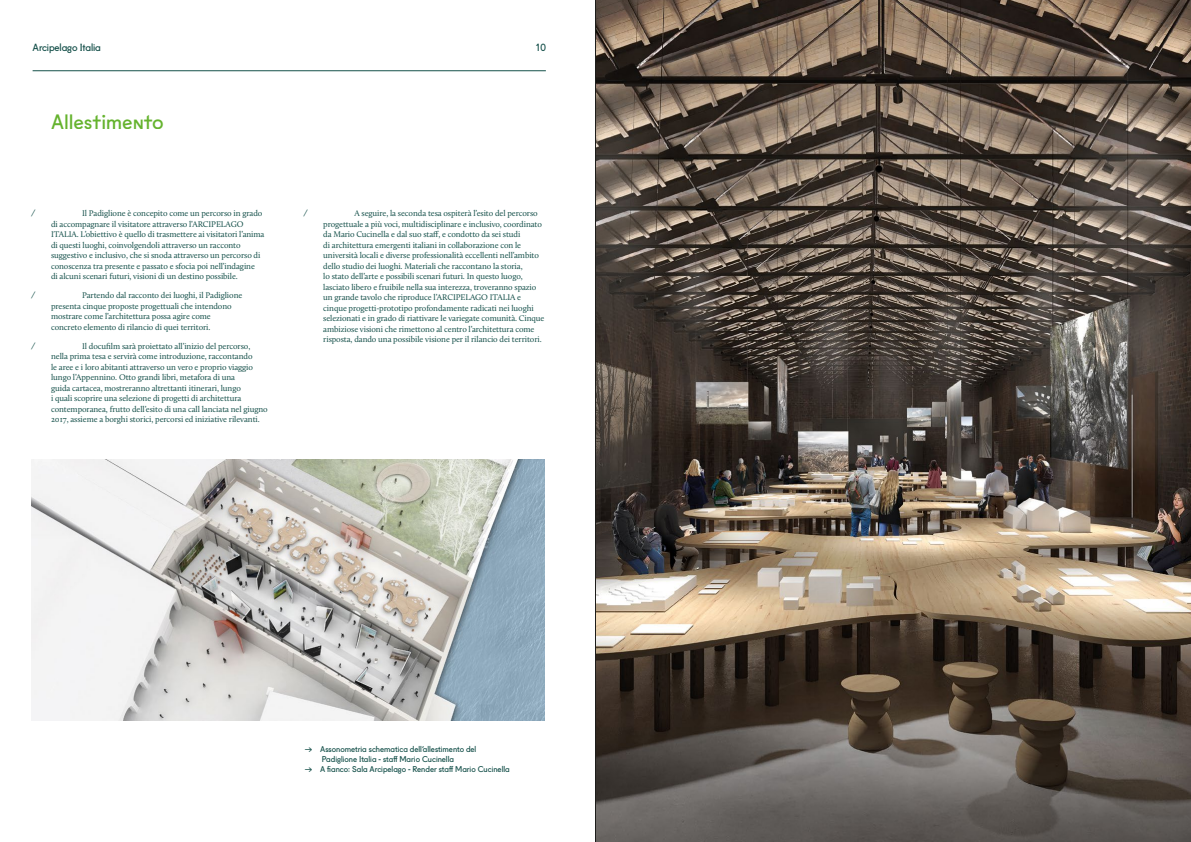
<style>
.page{position:relative;width:1191px;height:842px;background:#fff}
.page>*{position:absolute;margin:0;border:0;box-sizing:border-box;transform-origin:0 0}
.t1{font:20px "Fugue Tails";color:#65b32e}
.t2{font:10px "Fugue";letter-spacing:-.01em;color:#15504a}
.t3{font:8.5px/10.5px "Calluna";letter-spacing:-.01em;color:#15504a}
.t4{font:8.5px "Fugue";color:#15504a}
.t5{font:8px "Fugue";color:#15504a}
.s1{font-family:"Fugue"}
.s2{font-family:"Calluna"}
.s3{font-family:"Fugue Tails"}
</style>
<div class="page">
<img style="left:596px;top:0;width:595px;height:842px">
<img style="left:31px;top:459px;width:513px;height:261px">
<hr style="left:33px;top:71px;width:513px;height:1px;background:#15504a">
<hr style="left:595px;top:0;width:1px;height:842px;background:#1d1d1b">
<p class="t2" style="left:33px;top:39px;width:70px">Arcipelago Italia</p>
<p class="t2" style="left:536px;top:39px;width:11px">10</p>
<h1 class="t1" style="left:51px;top:106px;width:114px"><span class="s1">A</span>lle<span class="s1">s</span>ti<span class="s1">m</span>ento</h1>
<p class="t4" style="left:31px;top:206px;width:9px">/<span class="s2">/</span></p>
<p class="t3" style="left:51px;top:208px;width:215px;text-indent:31px">Il Padiglione è concepito come un percorso in grado di accompagnare il visitatore attraverso l’ARCIPELAGO ITALIA. L’obiettivo è quello di trasmettere ai visitatori l’anima di questi luoghi, coinvolgendoli attraverso un racconto suggestivo e inclusivo, che si snoda attraverso un percorso di conoscenza tra presente e passato e sfocia poi nell’indagine<br>di alcuni scenari futuri, visioni di un destino possibile.</p>
<p class="t4" style="left:31px;top:288px;width:9px">/<span class="s2">/</span></p>
<p class="t3" style="left:51px;top:290px;width:193px;text-indent:31px">Partendo dal racconto dei luoghi, il Padiglione presenta cinque proposte progettuali che intendono mostrare come l’architettura possa agire come concreto elemento di rilancio di quei territori.</p>
<p class="t4" style="left:31px;top:339px;width:9px">/<span class="s2">/</span></p>
<p class="t3" style="left:51px;top:340px;width:218px;text-indent:31px">Il docufilm sarà proiettato all’inizio del percorso, nella prima tesa e servirà come introduzione, raccontando<br>le aree e i loro abitanti attraverso un vero e proprio viaggio lungo l’Appennino. Otto grandi libri, metafora di una<br>guida cartacea, mostreranno altrettanti itinerari, lungo<br>i quali scoprire una selezione di progetti di architettura contemporanea, frutto dell’esito di una call lanciata nel giugno 2017, assieme a borghi storici, percorsi ed iniziative rilevanti.</p>
<p class="t4" style="left:303px;top:206px;width:9px">/<span class="s2">/</span></p>
<p class="t3" style="left:323px;top:208px;width:223px;text-indent:31px">A seguire, la seconda tesa ospiterà l’esito del percorso progettuale a più voci, multidisciplinare e inclusivo, coordinato da Mario Cucinella e dal suo staff, e condotto da sei studi<br>di architettura emergenti italiani in collaborazione con le università locali e diverse professionalità eccellenti nell’ambito dello studio dei luoghi. Materiali che raccontano la storia,<br>lo stato dell’arte e possibili scenari futuri. In questo luogo, lasciato libero e fruibile nella sua interezza, troveranno spazio un grande tavolo che riproduce l’ARCIPELAGO ITALIA e cinque progetti-prototipo profondamente radicati nei luoghi selezionati e in grado di riattivare le variegate comunità. Cinque ambiziose visioni che rimettono al centro l’architettura come risposta, dando una possibile visione per il rilancio dei territori.</p>
<p class="t5" style="left:305px;top:743px;width:173px"><span class="s3">½</span> Assonometria schematica dell’allestimento del</p>
<p class="t5" style="left:322px;top:753px;width:134px">Padiglione Italia - staff Mario Cucinella</p>
<p class="t5" style="left:305px;top:763px;width:206px"><span class="s3">½</span> A fianco: Sala Arcipelago - Render staff Mario Cucinella</p>
</div>
